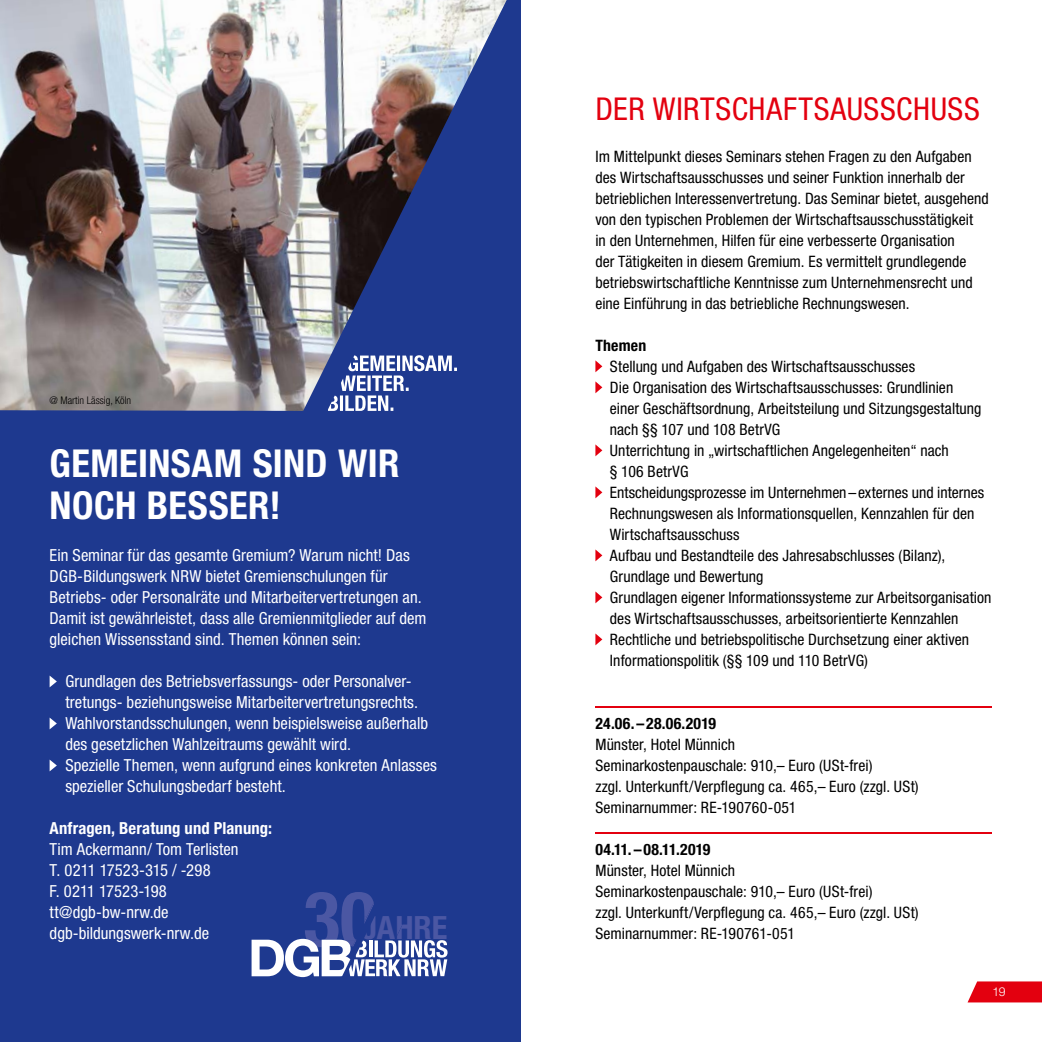
<style>
.page{position:relative;width:1042px;height:1042px;background:#fff}
.page>*{position:absolute;margin:0;border:0;box-sizing:border-box;transform-origin:0 0}
.t1{font:700 condensed 38.5px/42px "Helvetica Neue LT Std";letter-spacing:.01em;color:#fff}
.t2{font:700 condensed 32.73px "Helvetica Neue LT Std";color:#4b57a3}
.t3{font:condensed 31.5px "Helvetica Neue LT Std";letter-spacing:.02em;color:#e3000f}
.t4{font:condensed 16.62px/21px "Helvetica Neue LT Std";color:#fff}
.t5{font:700 condensed 16.62px "Helvetica Neue LT Std";letter-spacing:.01em;color:#fff}
.t6{font:condensed 15.75px/21px "Helvetica Neue LT Std";letter-spacing:.005em;color:#000}
.t7{font:700 condensed 15.75px "Helvetica Neue LT Std";letter-spacing:.015em;color:#000}
.t8{font:300 12.25px "Helvetica Neue LT Std";color:#fff}
.t9{font:300 condensed 10.5px "Helvetica Neue LT Std";color:#000}
</style>
<div class="page">
<div style="left:0;top:0;width:521px;height:1042px;background:#1e398f"></div>
<img style="left:0;top:0;width:507px;height:411px">
<svg style="left:50px;top:676px;width:7px;height:11px"></svg>
<svg style="left:50px;top:718px;width:7px;height:11px"></svg>
<svg style="left:50px;top:760px;width:7px;height:11px"></svg>
<svg style="left:328px;top:355px;width:129px;height:56px"></svg>
<svg style="left:251px;top:892px;width:197px;height:86px"></svg>
<svg style="left:967px;top:981px;width:75px;height:21px;background:#e51725"></svg>
<hr style="left:595px;top:706px;width:397px;height:1px;background:#e3000f">
<hr style="left:595px;top:832px;width:397px;height:1px;background:#e3000f">
<svg style="left:595px;top:360px;width:7px;height:12px"></svg>
<svg style="left:595px;top:381px;width:7px;height:12px"></svg>
<svg style="left:595px;top:444px;width:7px;height:12px"></svg>
<svg style="left:595px;top:486px;width:7px;height:12px"></svg>
<svg style="left:595px;top:549px;width:7px;height:12px"></svg>
<svg style="left:595px;top:591px;width:7px;height:12px"></svg>
<svg style="left:595px;top:633px;width:7px;height:12px"></svg>
<p class="t9" style="left:50px;top:394px;width:83px">@ Martin Lässig, Köln</p>
<h1 class="t1" style="left:50px;top:442px;width:351px">GEMEINSAM SIND WIR<br>NOCH BESSER!</h1>
<p class="t4" style="left:50px;top:545px;width:378px">Ein Seminar für das gesamte Gremium? Warum nicht! Das DGB-Bildungswerk NRW bietet Gremienschulungen für Betriebs- oder Personalräte und Mitarbeitervertretungen an.<br>Damit ist gewährleistet, dass alle Gremienmitglieder auf dem gleichen Wissensstand sind. Themen können sein:</p>
<p class="t4" style="left:65px;top:671px;width:373px">Grundlagen des Betriebsverfassungs- oder Personalver&shy;tretungs- beziehungsweise Mitarbeitervertretungsrechts.<br>Wahlvorstandsschulungen, wenn beispielsweise außerhalb des gesetzlichen Wahlzeitraums gewählt wird.<br>Spezielle Themen, wenn aufgrund eines konkreten Anlasses spezieller Schulungsbedarf besteht.</p>
<p class="t5" style="left:50px;top:818px;width:224px">Anfragen, Beratung und Planung:</p>
<p class="t4" style="left:50px;top:839px;width:190px">Tim Ackermann/ Tom Terlisten<br>T. 0211 17523-315 / -298<br>F. 0211 17523-198 tt@dgb-bw-nrw.de dgb-bildungswerk-nrw.de</p>
<h2 class="t2" style="left:362px;top:908px;width:87px">JAHRE</h2>
<h3 class="t3" style="left:595px;top:91px;width:386px">DER WIRTSCHAFTSAUSSCHUSS</h3>
<p class="t6" style="left:595px;top:146px;width:395px">Im Mittelpunkt dieses Seminars stehen Fragen zu den Aufgaben des Wirtschaftsausschusses und seiner Funktion innerhalb der betrieblichen Interessenvertretung. Das Seminar bietet, ausgehend von den typischen Problemen der Wirtschaftsausschusstätigkeit<br>in den Unternehmen, Hilfen für eine verbesserte Organisation<br>der Tätigkeiten in diesem Gremium. Es vermittelt grundlegende betriebswirtschaftliche Kenntnisse zum Unternehmensrecht und eine Einführung in das betriebliche Rechnungswesen.</p>
<p class="t7" style="left:595px;top:336px;width:52px">Themen</p>
<p class="t6" style="left:610px;top:356px;width:383px">Stellung und Aufgaben des Wirtschaftsausschusses<br>Die Organisation des Wirtschaftsausschusses: Grundlinien<br>einer Geschäftsordnung, Arbeitsteilung und Sitzungsgestaltung nach §§ 107 und 108 BetrVG<br>Unterrichtung in „wirtschaftlichen Angelegenheiten“ nach<br>§ 106 BetrVG<br>Entscheidungsprozesse im Unternehmen – externes und internes Rechnungswesen als Informationsquellen, Kennzahlen für den Wirtschaftsausschuss<br>Aufbau und Bestandteile des Jahresabschlusses (Bilanz), Grundlage und Bewertung<br>Grundlagen eigener Informationssysteme zur Arbeitsorganisation des Wirtschaftsausschusses, arbeitsorientierte Kennzahlen Rechtliche und betriebspolitische Durchsetzung einer aktiven Informationspolitik (§§ 109 und 110 BetrVG)</p>
<p class="t7" style="left:595px;top:714px;width:122px">24.06. – 28.06.2019</p>
<p class="t6" style="left:595px;top:734px;width:325px">Münster, Hotel Münnich<br>Seminarkostenpauschale: 910,– Euro (USt-frei)<br>zzgl. Unterkunft/Verpflegung ca. 465,– Euro (zzgl. USt)<br>Seminarnummer: RE-190760-051</p>
<p class="t7" style="left:595px;top:840px;width:116px">04.11. – 08.11.2019</p>
<p class="t6" style="left:595px;top:860px;width:325px">Münster, Hotel Münnich<br>Seminarkostenpauschale: 910,– Euro (USt-frei)<br>zzgl. Unterkunft/Verpflegung ca. 465,– Euro (zzgl. USt)<br>Seminarnummer: RE-190761-051</p>
<p class="t8" style="left:992px;top:984px;width:15px">19</p>
</div>
